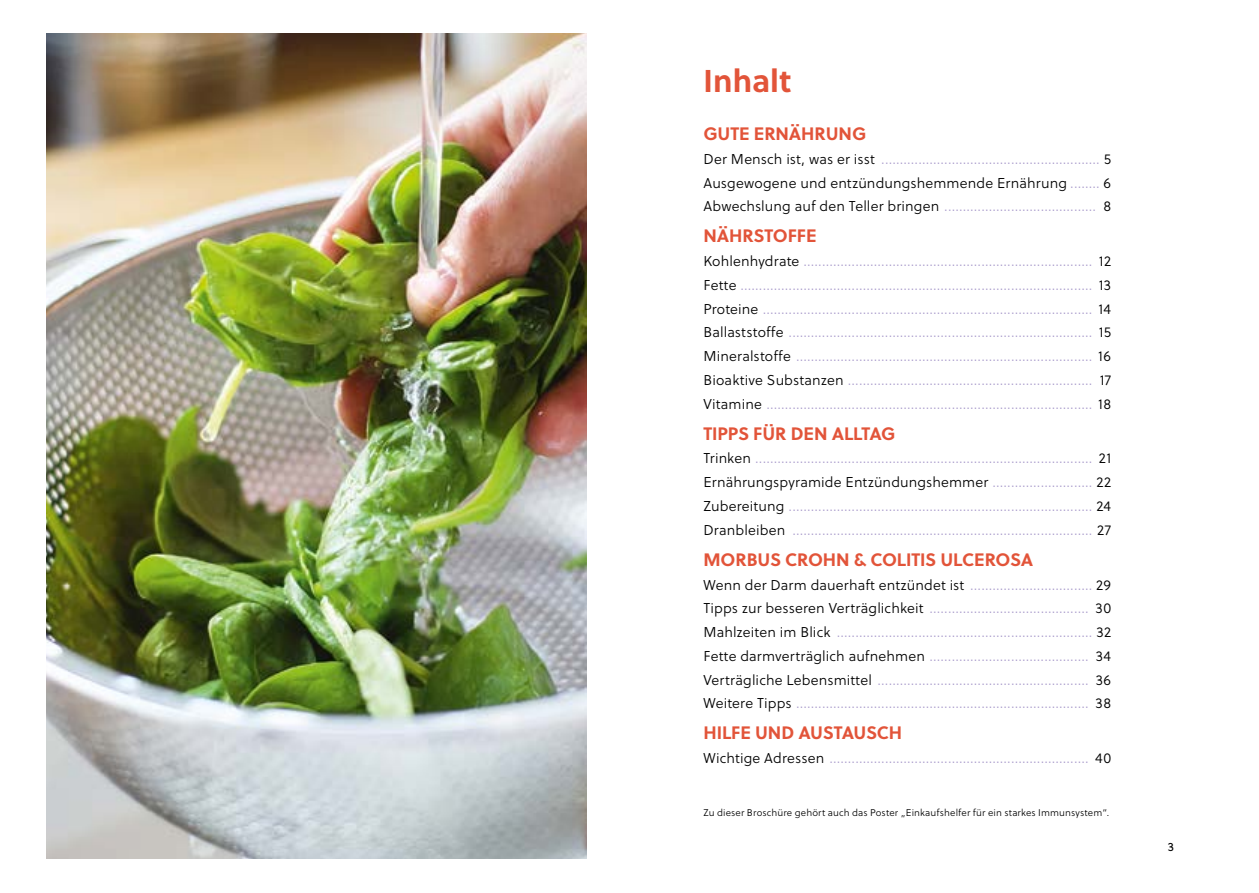
<style>
.page{position:relative;width:1259px;height:893px;background:#fff}
.page>*{position:absolute;margin:0;border:0;box-sizing:border-box;transform-origin:0 0}
.t1{font:700 31.5px "Soleil";letter-spacing:.005em;color:#e25439}
.t2{font:700 18px "Soleil";letter-spacing:-.005em;color:#e25439}
.t3{font:14.25px/23.7px "Soleil Lt";letter-spacing:.01em;color:#ab9ecd;text-align:justify}
.t4{font:12px "Soleil";color:#000}
.t5{font:9.75px "Soleil Lt";letter-spacing:.015em;color:#000}
.s1{color:#000}
</style>
<div class="page">
<img style="left:46px;top:34px;width:540px;height:825px">
<p class="t1" style="left:703px;top:57px;width:89px">Inhalt</p>
<p class="t2" style="left:703px;top:120px;width:164px">GUTE ERNÄHRUNG</p>
<p class="t3" style="left:703px;top:147px;width:409px"><span class="s1">Der Mensch ist, was er isst</span> ........................................................... <span class="s1">5<br>Ausgewogene und entzündungshemmende Ernährung</span> ........ <span class="s1">6<br>Abwechslung auf den Teller bringen</span> ......................................... <span class="s1">8</span></p>
<p class="t2" style="left:703px;top:222px;width:115px">NÄHRSTOFFE</p>
<p class="t3" style="left:703px;top:249px;width:409px"><span class="s1">Kohlenhydrate</span> .............................................................................. <span class="s1">12<br>Fette</span> ............................................................................................... <span class="s1">13<br>Proteine</span> ......................................................................................... <span class="s1">14<br>Ballaststoffe</span> .................................................................................. <span class="s1">15<br>Mineralstoffe</span> ................................................................................ <span class="s1">16<br>Bioaktive Substanzen</span> .................................................................. <span class="s1">17<br>Vitamine</span> ........................................................................................ <span class="s1">18</span></p>
<p class="t2" style="left:703px;top:419px;width:193px">TIPPS FÜR DEN ALLTAG</p>
<p class="t3" style="left:703px;top:446px;width:409px"><span class="s1">Trinken</span> ........................................................................................... <span class="s1">21<br>Ernährungspyramide Entzündungshemmer</span> ........................... <span class="s1">22<br>Zubereitung</span> .................................................................................. <span class="s1">24<br>Dranbleiben</span> ................................................................................. <span class="s1">27</span></p>
<p class="t2" style="left:703px;top:545px;width:331px">MORBUS CROHN &amp; COLITIS ULCEROSA</p>
<p class="t3" style="left:703px;top:572px;width:409px"><span class="s1">Wenn der Darm dauerhaft entzündet ist</span> ................................. <span class="s1">29<br>Tipps zur besseren Verträglichkeit</span> ........................................... <span class="s1">30<br>Mahlzeiten im Blick</span> ..................................................................... <span class="s1">32<br>Fette darmverträglich aufnehmen</span> ........................................... <span class="s1">34<br>Verträgliche Lebensmittel</span> ......................................................... <span class="s1">36<br>Weitere Tipps</span> ............................................................................... <span class="s1">38</span></p>
<p class="t2" style="left:703px;top:719px;width:200px">HILFE UND AUSTAUSCH</p>
<p class="t3" style="left:703px;top:746px;width:409px"><span class="s1">Wichtige Adressen</span> ...................................................................... <span class="s1">40</span></p>
<p class="t5" style="left:703px;top:805px;width:407px">Zu dieser Broschüre gehört auch das Poster „Einkaufshelfer für ein starkes Immunsystem“.</p>
<p class="t4" style="left:1167px;top:838px;width:8px">3</p>
</div>
